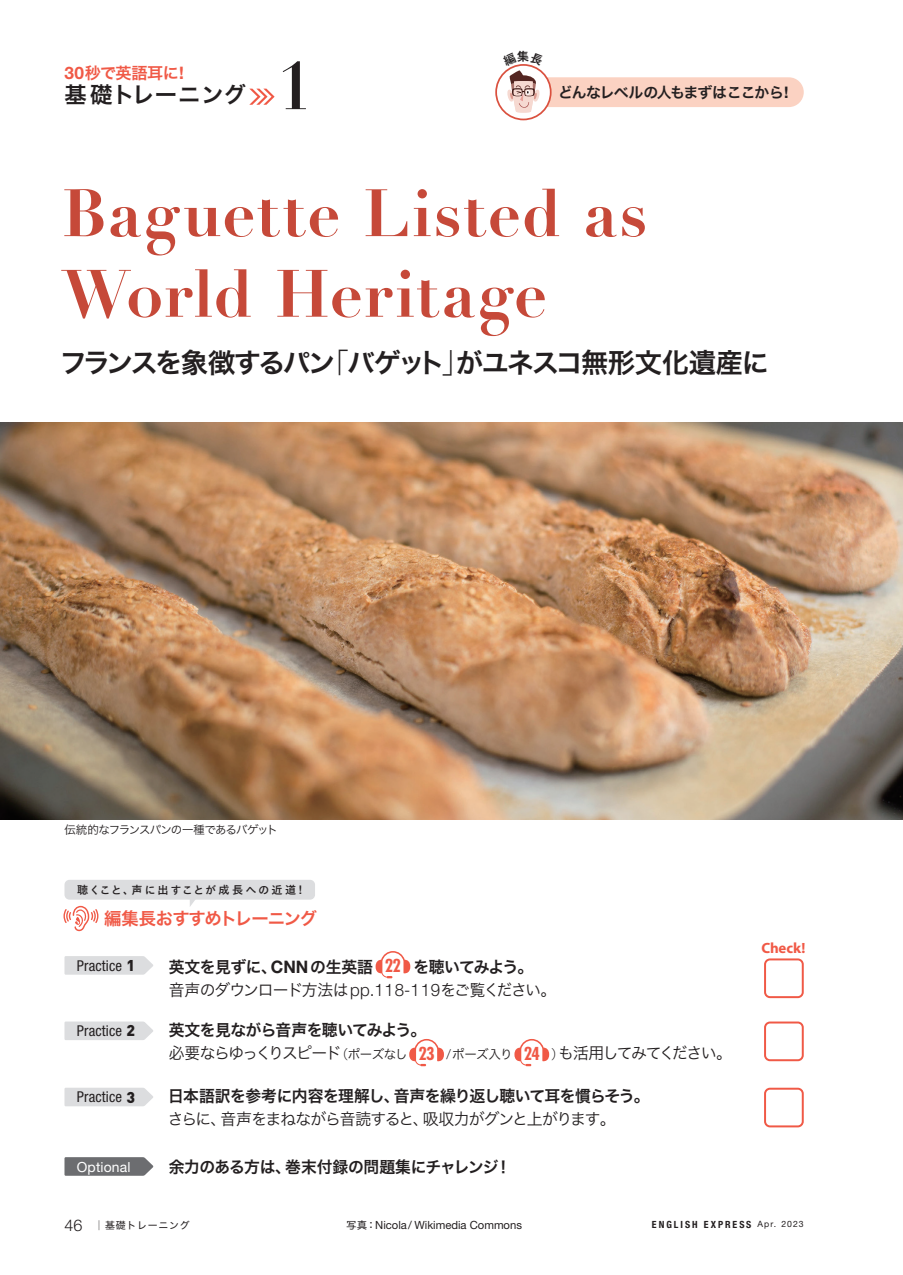
<style>
.page{position:relative;width:903px;height:1275px;background:#fff}
.page>*{position:absolute;margin:0;border:0;box-sizing:border-box;transform-origin:0 0}
.t1{font:700 65.8px/80.5px "Didot LH";letter-spacing:.02em;color:#c64939}
.t2{font:700 65.8px "Didot LH";color:#231f20}
.t3{font:27.3px "Hira Kaku Std N W6";letter-spacing:-.075em;color:#231f20}
.t4{font:22.4px "Hira Kaku Std N W6";letter-spacing:.02em;color:#231f20}
.t5{font:17.32px "Hira Kaku Std N W6";letter-spacing:-.065em;color:#f05946}
.t6{font:700 condensed 17.32px "Futura";color:#f05946}
.t7{font:16.1px "Hira Kaku Std N W6";letter-spacing:-.035em;color:#231f20}
.t8{font:16.1px "Hira Kaku Pro N W3";letter-spacing:-.085em;color:#231f20}
.t9{font:16.1px "Hira Kaku Pro N W3";letter-spacing:-.065em;color:#231f20}
.t10{font:16.1px "Hira Kaku Std N W6";letter-spacing:-.025em;color:#f05946}
.t11{font:condensed 15.05px "Helvetica Neue LT Std";letter-spacing:.01em;color:#231f20}
.t12{font:14.88px "Hira Kaku Std N W6";letter-spacing:-.065em;color:#231f20}
.t13{font:700 14.88px "Myriad Pro";letter-spacing:-.005em;color:#f05946}
.t14{font:14px "Helvetica Neue LT Std";letter-spacing:.01em;color:#fff}
.t15{font:11.55px "Hira Kaku Pro N W3";letter-spacing:-.08em;color:#231f20}
.t16{font:11.2px "Helvetica Neue LT Std";color:#231f20}
.t17{font:10.67px "TB Go Std DB";letter-spacing:.06em;color:#231f20}
.t18{font:700 condensed 9.97px "Helvetica Neue LT Std";letter-spacing:.2em;color:#231f20}
.t19{font:9.97px "Hira Kaku Std W4";letter-spacing:.075em;color:#231f20}
.s1{font-family:"Helvetica Neue LT Std";font-weight:700;font-size:17.32px}
.s2{font-family:"Helvetica Neue LT Std";font-weight:700;font-size:15.92px}
.s3{font-family:"Shin Go Pro";font-weight:300}
.s4{font-size:11.2px}
.s5{font-family:"Helvetica Neue LT Std";font-weight:500;font-size:11.9px}
.s6{font-family:"Hira Kaku Std N W4"}
.s7{font-family:"Helvetica Neue LT Std";font-weight:300;font-size:17.32px}
.s8{font-family:"DIN";font-weight:900;font-stretch:normal;font-size:15.58px}
.s9{font-family:"Shin Go Pro";font-weight:300;font-size:12.78px}
.s10{font-size:12.78px}
.s11{font-family:"Futura";font-weight:700;font-stretch:condensed;font-size:17.32px;color:#f05946}
.s12{font-family:"Helvetica Neue LT Std";font-weight:300;font-size:13.65px}
.s13{font-family:"Helvetica Neue LT Std";font-weight:300;font-size:16.1px}
.s14{font-family:"Shuei M Go Std B"}
.s15{font-family:"TB Go Std R";font-size:10.5px}
.s16{font-weight:400;font-stretch:normal;font-size:8.75px}
</style>
<div class="page">
<img style="left:0;top:423px;width:903px;height:396px">
<div style="left:511px;top:77px;width:293px;height:30px;background:#fbd2c2;border-radius:15px"></div>
<svg style="left:496px;top:65px;width:55px;height:54px"></svg>
<div style="left:495px;top:64px;width:56px;height:56px;border:2px solid #da513f;border-radius:50%"></div>
<svg style="left:249px;top:89px;width:26px;height:16px"></svg>
<div style="left:764px;top:1021px;width:40px;height:40px;border:2px solid #f05946;border-radius:5px"></div>
<div style="left:764px;top:1088px;width:40px;height:39px;border:2px solid #f05946;border-radius:5px"></div>
<svg style="left:63px;top:906px;width:35px;height:25px"></svg>
<div style="left:764px;top:958px;width:40px;height:40px;border:2px solid #f05946;border-radius:5px"></div>
<div style="left:64px;top:880px;width:251px;height:20px;background:#dcdddf;border-radius:5px"></div>
<svg style="left:190px;top:899px;width:7px;height:7px"></svg>
<svg style="left:376px;top:951px;width:34px;height:27px"></svg>
<svg style="left:64px;top:956px;width:89px;height:19px;background:#dedfe1"></svg>
<svg style="left:409px;top:1039px;width:35px;height:27px"></svg>
<svg style="left:514px;top:1039px;width:35px;height:27px"></svg>
<svg style="left:64px;top:1021px;width:89px;height:19px;background:#dedfe1"></svg>
<div style="left:64px;top:1088px;width:89px;height:18px;background:#dcdddf"></div>
<svg style="left:64px;top:1157px;width:89px;height:19px;background:#76777a"></svg>
<svg style="left:502px;top:64px;width:42px;height:49px"></svg>
<p class="t10" style="left:64px;top:60px;width:121px"><span class="s1">30</span>秒で英語耳に<span class="s1">!</span></p>
<h3 class="t4" style="left:64px;top:77px;width:183px">基礎トレーニング</h3>
<h1 class="t2" style="left:276px;top:45px;width:38px">1</h1>
<p class="t12" style="left:558px;top:81px;width:232px">どんなレベルの人もまずはここから<span class="s2">!</span></p>
<h1 class="t1" style="left:62px;top:174px;width:587px">Baguette Listed as<br>World Heritage</h1>
<h2 class="t3" style="left:60px;top:341px;width:711px">フランスを象徴するパン<span class="s3">「</span>バゲット<span class="s3">」</span>がユネスコ無形文化遺産に</h2>
<p class="t15" style="left:64px;top:820px;width:215px">伝統的なフランスパンの一種であるバゲット</p>
<p class="t17" style="left:77px;top:881px;width:227px"><span class="s4">聴</span>くこと<span class="s4">、声</span>に<span class="s4">出</span>すことが<span class="s4">成長</span>への<span class="s4">近道</span><span class="s5">!</span></p>
<p class="t5" style="left:104px;top:905px;width:215px">編集長おすすめトレーニング</p>
<p class="t7" style="left:169px;top:954px;width:366px">英文を見ずに、<span class="s1">CNN</span>の生英語<span class="s6">　　</span> を聴いてみよう。</p>
<p class="t9" style="left:169px;top:976px;width:389px">音声のダウンロード方法は<span class="s7">pp.118-119</span>をご覧ください。</p>
<p class="t11" style="left:77px;top:957px;width:60px">Practice <span class="s8">1</span></p>
<p class="t6" style="left:385px;top:955px;width:18px">22</p>
<p class="t11" style="left:77px;top:1022px;width:60px">Practice <span class="s8">2</span></p>
<p class="t11" style="left:77px;top:1088px;width:60px">Practice <span class="s8">3</span></p>
<p class="t14" style="left:77px;top:1158px;width:55px">Optional</p>
<p class="t7" style="left:169px;top:1017px;width:259px">英文を見ながら音声を聴いてみよう。</p>
<p class="t8" style="left:169px;top:1039px;width:565px">必要ならゆっくりスピード<span class="s9">（</span><span class="s10">ポーズなし　　</span><span class="s11">23</span> <span class="s12">/</span><span class="s10">ポーズ入り 　　</span><span class="s11">24</span> <span class="s9">）</span>も活用してみてください。</p>
<p class="t7" style="left:168px;top:1083px;width:483px">日本語訳を参考に内容を理解し、音声を繰り返し聴いて耳を慣らそう。</p>
<p class="t8" style="left:168px;top:1105px;width:449px">さらに、音声をまねながら音読すると、吸収力がグンと上がります。</p>
<p class="t7" style="left:169px;top:1154px;width:344px">余力のある方は、巻末付録の問題集にチャレンジ！</p>
<p class="t13" style="left:761px;top:939px;width:45px">Check!</p>
<p class="t19" style="left:64px;top:1217px;width:127px"><span class="s13">46</span> <span class="s14">│</span>基礎トレーニング</p>
<p class="t16" style="left:346px;top:1218px;width:177px"><span class="s15">写真：</span>Nicola/ Wikimedia Commons</p>
<p class="t18" style="left:652px;top:1218px;width:153px">ENGLISH EXPRESS <span class="s16">Apr. 2023</span></p>
</div>
